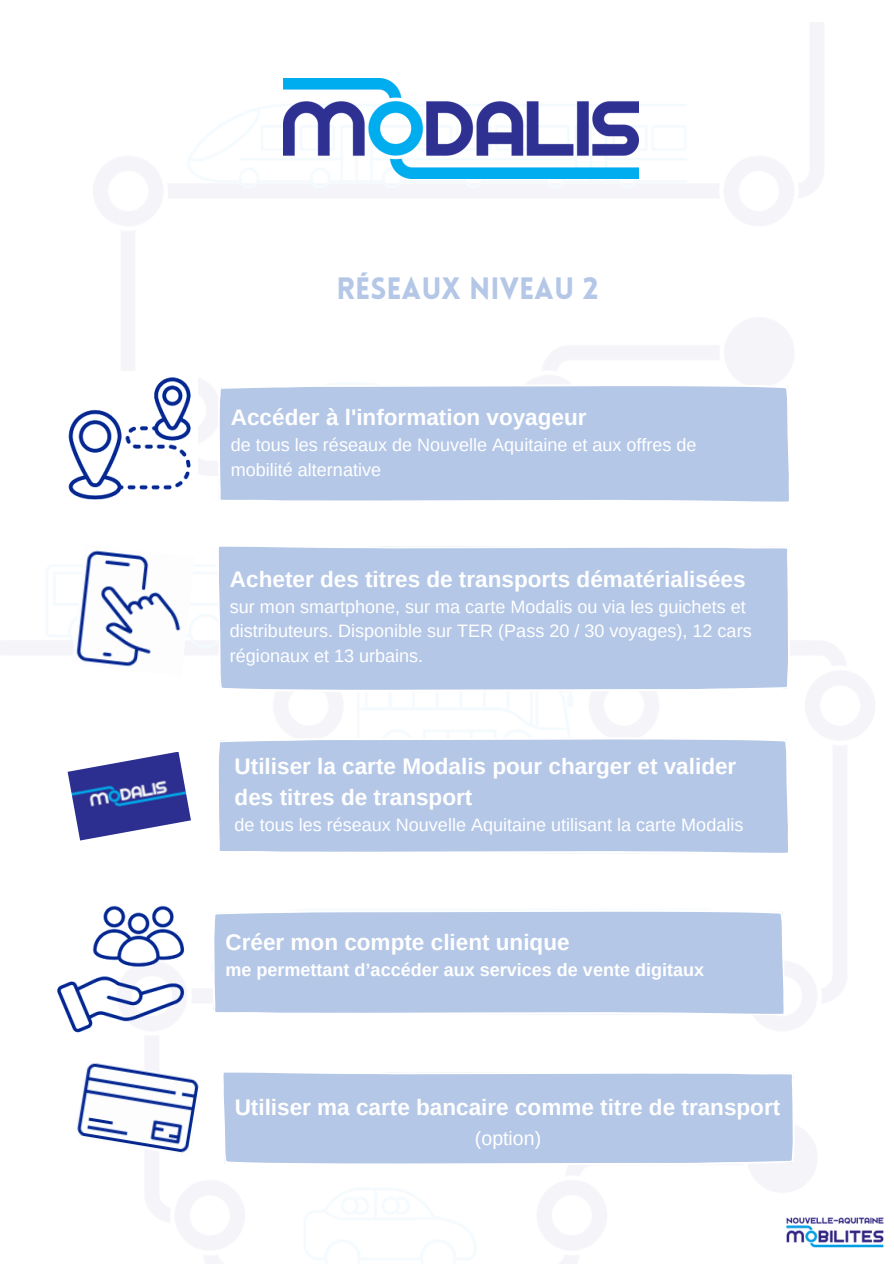
<style>
.page{position:relative;width:894px;height:1264px;background:#fff}
.page>*{position:absolute;margin:0;border:0;box-sizing:border-box;transform-origin:0 0}
.t1{font:900 30.15px "Lovelo";color:#b4c7e7}
.t2{font:700 22.5px/31.5px "Arimo";color:#fff}
.t3{font:19.5px "Arimo";color:#fff}
.t4{font:18px/24.8px "Arimo";color:#fff}
.t5{font:700 18px "Arimo";color:#fff}
</style>
<div class="page">
<img style="left:96px;top:22px;width:726px;height:453px">
<img style="left:68px;top:372px;width:129px;height:128px">
<img style="left:0;top:565px;width:873px;height:698px">
<img style="left:74px;top:1060px;width:129px;height:96px">
<svg style="left:221px;top:1070px;width:573px;height:95px;background:#b9cae8"></svg>
<img style="left:775px;top:1206px;width:109px;height:51px">
<img style="left:283px;top:78px;width:355px;height:101px">
<svg style="left:212px;top:909px;width:573px;height:106px;background:#b8cae8"></svg>
<div style="left:218px;top:384px;width:572px;height:118px;background:#b4c7e7"></div>
<div style="left:217px;top:737px;width:572px;height:117px;background:#b4c7e7"></div>
<div style="left:217px;top:546px;width:572px;height:146px;background:#b4c7e7"></div>
<img style="left:68px;top:751px;width:123px;height:89px">
<img style="left:72px;top:550px;width:123px;height:126px">
<h1 class="t1" style="left:336px;top:277px;width:263px">RÉSEAUX NIVEAU 2</h1>
<p class="t2" style="left:231px;top:402px;width:357px">Accéder à l'information voyageur</p>
<p class="t4" style="left:231px;top:432px;width:467px">de tous les réseaux de Nouvelle Aquitaine et aux offres de mobilité alternative</p>
<p class="t2" style="left:230px;top:563px;width:517px">Acheter des titres de transports dématérialisées</p>
<p class="t4" style="left:230px;top:594px;width:523px">sur mon smartphone, sur ma carte Modalis ou via les guichets et distributeurs. Disponible sur TER (Pass 20 / 30 voyages), 12 cars régionaux et 13 urbains.</p>
<p class="t2" style="left:234px;top:750px;width:503px">Utiliser la carte Modalis pour charger et valider des titres de transport</p>
<p class="t4" style="left:234px;top:812px;width:510px">de tous les réseaux Nouvelle Aquitaine utilisant la carte Modalis</p>
<p class="t2" style="left:225px;top:926px;width:345px">Créer mon compte client unique</p>
<p class="t5" style="left:225px;top:959px;width:480px">me permettant d’accéder aux services de vente digitaux</p>
<p class="t2" style="left:234px;top:1090px;width:547px">Utiliser ma carte bancaire comme titre de transport</p>
<p class="t3" style="left:475px;top:1127px;width:68px">(option)</p>
</div>
